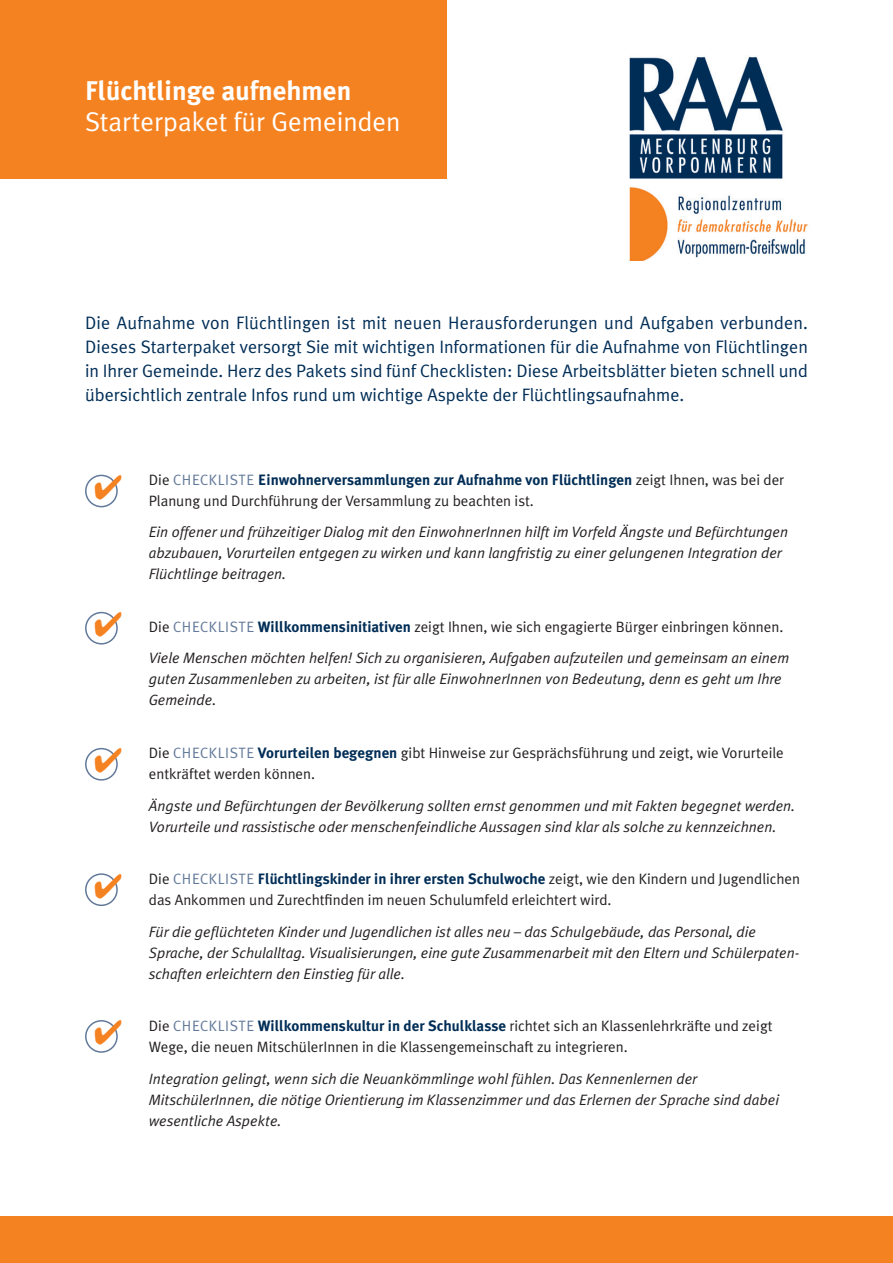
<style>
.page{position:relative;width:893px;height:1263px;background:#fff}
.page>*{position:absolute;margin:0;border:0;box-sizing:border-box;transform-origin:0 0}
.t1{font:27px "Meta Plus Normal";color:#fff}
.t2{font:700 27px "Meta Plus";color:#fff}
.t3{font:18px/24px "Meta Plus Normal";color:#002d56;text-align:justify}
.t4{font:italic 15px/21px "Meta Plus Normal";color:#231f20}
.t5{font:15px/21px "Meta Plus Normal";color:#231f20}
.t6{font:700 15px "Meta Plus";color:#002d56}
.s1{font-family:"Meta Plus Normal";font-weight:400;color:#231f20}
.s2{font-family:"Meta Plus Normal";font-weight:400;color:#62799a}
.s3{font-style:normal}
.s4{font-style:normal;color:#62799a}
.s5{font-family:"Meta Plus";font-weight:700;font-style:normal;color:#002d56}
.s6{color:#62799a}
.s7{font-family:"Meta Plus";font-weight:700;color:#002d56}
</style>
<div class="page">
<div style="left:0;top:0;width:446px;height:179px;background:#f58220"></div>
<div style="left:0;top:1216px;width:893px;height:47px;background:#f58220"></div>
<div style="left:85px;top:475px;width:33px;height:32px;border:2px solid #62799a;border-radius:50%"></div>
<div style="left:85px;top:612px;width:33px;height:32px;border:2px solid #62799a;border-radius:50%"></div>
<div style="left:85px;top:748px;width:33px;height:33px;border:2px solid #62799a;border-radius:50%"></div>
<div style="left:85px;top:873px;width:33px;height:33px;border:2px solid #62799a;border-radius:50%"></div>
<div style="left:85px;top:1020px;width:33px;height:33px;border:2px solid #62799a;border-radius:50%"></div>
<img style="left:629px;top:56px;width:179px;height:205px">
<svg style="left:95px;top:475px;width:23px;height:24px"></svg>
<svg style="left:95px;top:612px;width:23px;height:24px"></svg>
<svg style="left:95px;top:748px;width:23px;height:24px"></svg>
<svg style="left:95px;top:873px;width:23px;height:25px"></svg>
<svg style="left:95px;top:1020px;width:23px;height:25px"></svg>
<h1 class="t2" style="left:85px;top:75px;width:268px">Flüchtlinge aufnehmen</h1>
<h1 class="t1" style="left:85px;top:106px;width:317px">Starterpaket für Gemeinden</h1>
<p class="t3" style="left:85px;top:310px;width:724px">Die Aufnahme von Flüchtlingen ist mit neuen Herausforderungen und Aufgaben verbunden.<br>Dieses Starterpaket versorgt Sie mit wichtigen Informationen für die Aufnahme von Flüchtlingen in Ihrer Gemeinde. Herz des Pakets sind fünf Checklisten: Diese Arbeitsblätter bieten schnell und übersichtlich zentrale Infos rund um wichtige Aspekte der Flüchtlingsaufnahme.</p>
<p class="t6" style="left:149px;top:471px;width:637px"><span class="s1">Die</span> <span class="s2">Ch eckliste</span> Einwohnerversammlungen zur Aufnahme von Flüchtlingen <span class="s1">zeigt Ihnen, was bei der</span></p>
<p class="t5" style="left:149px;top:490px;width:387px">Planung und Durchführung der Versammlung zu beachten ist.</p>
<p class="t4" style="left:149px;top:522px;width:641px">Ein offener und frühzeitiger Dialog mit den EinwohnerInnen hilft im Vorfeld Ängste und Befürchtungen abzubauen, Vorurteilen entgegen zu wirken und kann langfristig zu einer gelungenen Integration der<br>Flüchtlinge beitragen.</p>
<p class="t4" style="left:149px;top:611px;width:642px;line-height:31.5px"><span class="s3">Die</span> <span class="s4">Ch eckliste</span> <span class="s5">Willkommensinitiativen</span> <span class="s3">zeigt Ihnen, wie sich engagierte Bürger einbringen können.<br></span>Viele Menschen möchten helfen! Sich zu organisieren, Aufgaben aufzuteilen und gemeinsam an einem</p>
<p class="t4" style="left:149px;top:669px;width:634px">guten Zusammenleben zu arbeiten, ist für alle EinwohnerInnen von Bedeutung, denn es geht um Ihre<br>Gemeinde.</p>
<p class="t5" style="left:149px;top:742px;width:636px">Die <span class="s6">Ch eckliste</span> <span class="s7">Vorurteilen begegnen</span> gibt Hinweise zur Gesprächsführung und zeigt, wie Vorurteile entkräftet werden können.</p>
<p class="t4" style="left:149px;top:795px;width:648px">Ängste und Befürchtungen der Bevölkerung sollten ernst genommen und mit Fakten begegnet werden.<br>Vorurteile und rassistische oder menschenfeindliche Aussagen sind klar als solche zu kennzeichnen.</p>
<p class="t6" style="left:149px;top:870px;width:653px"><span class="s1">Die</span> <span class="s2">Ch eckliste</span> Flüchtlingskinder in ihrer ersten Schulwoche <span class="s1">zeigt, wie den Kindern und Jugendlichen</span></p>
<p class="t5" style="left:149px;top:889px;width:464px">das Ankommen und Zurechtfinden im neuen Schulumfeld erleichtert wird.</p>
<p class="t4" style="left:149px;top:921px;width:652px">Für die geflüchteten Kinder und Jugendlichen ist alles neu – das Schulgebäude, das Personal, die<br>Sprache, der Schulalltag. Visualisierungen, eine gute Zusammenarbeit mit den Eltern und Schülerpaten&shy;schaften erleichtern den Einstieg für alle.</p>
<p class="t5" style="left:149px;top:1015px;width:625px">Die <span class="s6">Ch eckliste</span> <span class="s7">Willkommenskultur in der Schulklasse</span> richtet sich an Klassenlehrkräfte und zeigt<br>Wege, die neuen MitschülerInnen in die Klassengemeinschaft zu integrieren.</p>
<p class="t4" style="left:149px;top:1068px;width:632px">Integration gelingt, wenn sich die Neuankömmlinge wohl fühlen. Das Kennenlernen der<br>MitschülerInnen, die nötige Orientierung im Klassenzimmer und das Erlernen der Sprache sind dabei wesentliche Aspekte.</p>
</div>
